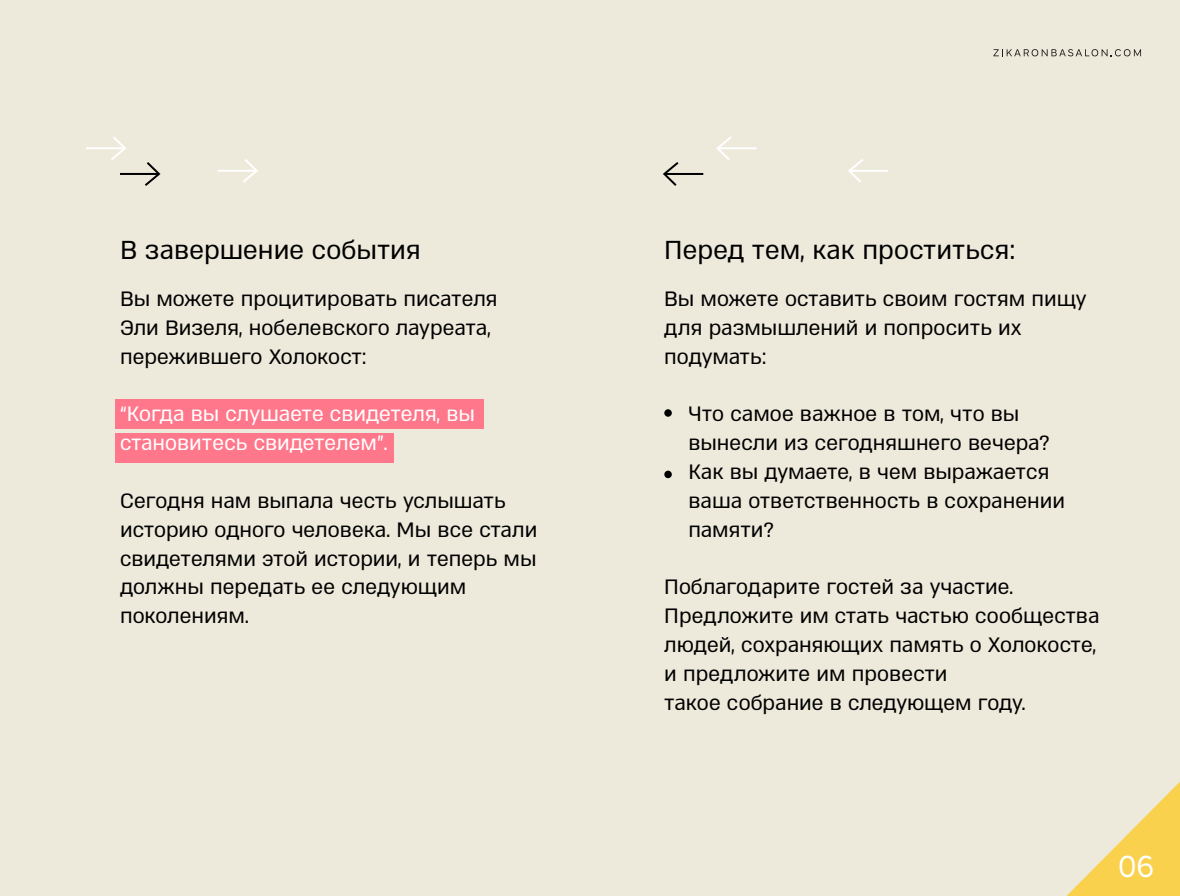
<style>
.page{position:relative;width:1180px;height:896px;background:#fff}
.page>*{position:absolute;margin:0;border:0;box-sizing:border-box;transform-origin:0 0}
.t1{font:36px "RAG Sans 1.3 Light";color:#fff}
.t2{font:30px "Almoni M Lv 5 AAA";color:#000}
.t3{font:24px/28.8px "Almoni M Lv 5 AAA";color:#000}
.t4{font:24px/28.8px "Almoni M Lv 5 AAA";color:#fff}
</style>
<div class="page">
<div style="left:0;top:0;width:1179px;height:896px;background:#ede9db"></div>
<div style="left:115px;top:399px;width:368px;height:30px;background:#ff778a"></div>
<div style="left:115px;top:433px;width:278px;height:30px;background:#ff778a"></div>
<svg style="left:993px;top:49px;width:147px;height:7px"></svg>
<svg style="left:1066px;top:782px;width:113px;height:114px"></svg>
<div style="left:664px;top:409px;width:7px;height:8px;background:#000;border-radius:50%"></div>
<div style="left:664px;top:471px;width:7px;height:7px;background:#000;border-radius:50%"></div>
<hr style="left:120px;top:173px;width:38px;height:2px;background:#000">
<svg style="left:143px;top:162px;width:18px;height:24px"></svg>
<hr style="left:86px;top:147px;width:38px;height:2px;background:#fff">
<svg style="left:109px;top:136px;width:17px;height:24px"></svg>
<hr style="left:218px;top:170px;width:37px;height:2px;background:#fff">
<svg style="left:243px;top:159px;width:15px;height:24px"></svg>
<hr style="left:665px;top:173px;width:38px;height:2px;background:#000">
<svg style="left:663px;top:162px;width:16px;height:24px"></svg>
<hr style="left:850px;top:170px;width:38px;height:2px;background:#fff">
<svg style="left:848px;top:159px;width:15px;height:24px"></svg>
<hr style="left:718px;top:147px;width:38px;height:2px;background:#fff">
<svg style="left:716px;top:136px;width:17px;height:24px"></svg>
<p class="t2" style="left:120px;top:232px;width:302px">В завершение события</p>
<p class="t2" style="left:664px;top:232px;width:352px">Перед тем, как проститься:</p>
<p class="t3" style="left:664px;top:284px;width:424px">Вы можете оставить своим гостям пищу для размышлений и попросить их подумать:</p>
<p class="t3" style="left:688px;top:399px;width:378px">Что самое важное в том, что вы вынесли из сегодняшнего вечера?<br>Как вы думаете, в чем выражается ваша ответственность в сохранении памяти?</p>
<p class="t3" style="left:120px;top:284px;width:379px">Вы можете процитировать писателя<br>Эли Визеля, нобелевского лауреата, пережившего Холокост:</p>
<p class="t4" style="left:120px;top:399px;width:356px">“Когда вы слушаете свидетеля, вы становитесь свидетелем".</p>
<p class="t3" style="left:120px;top:485px;width:418px">Сегодня нам выпала честь услышать историю одного человека. Мы все стали свидетелями этой истории, и теперь мы должны передать ее следующим поколениям.</p>
<p class="t3" style="left:664px;top:572px;width:436px">Поблагодарите гостей за участие.<br>Предложите им стать частью сообщества людей, сохраняющих память о Холокосте, и предложите им провести<br>такое собрание в следующем году.</p>
<h1 class="t1" style="left:1117px;top:854px;width:37px">06</h1>
</div>
